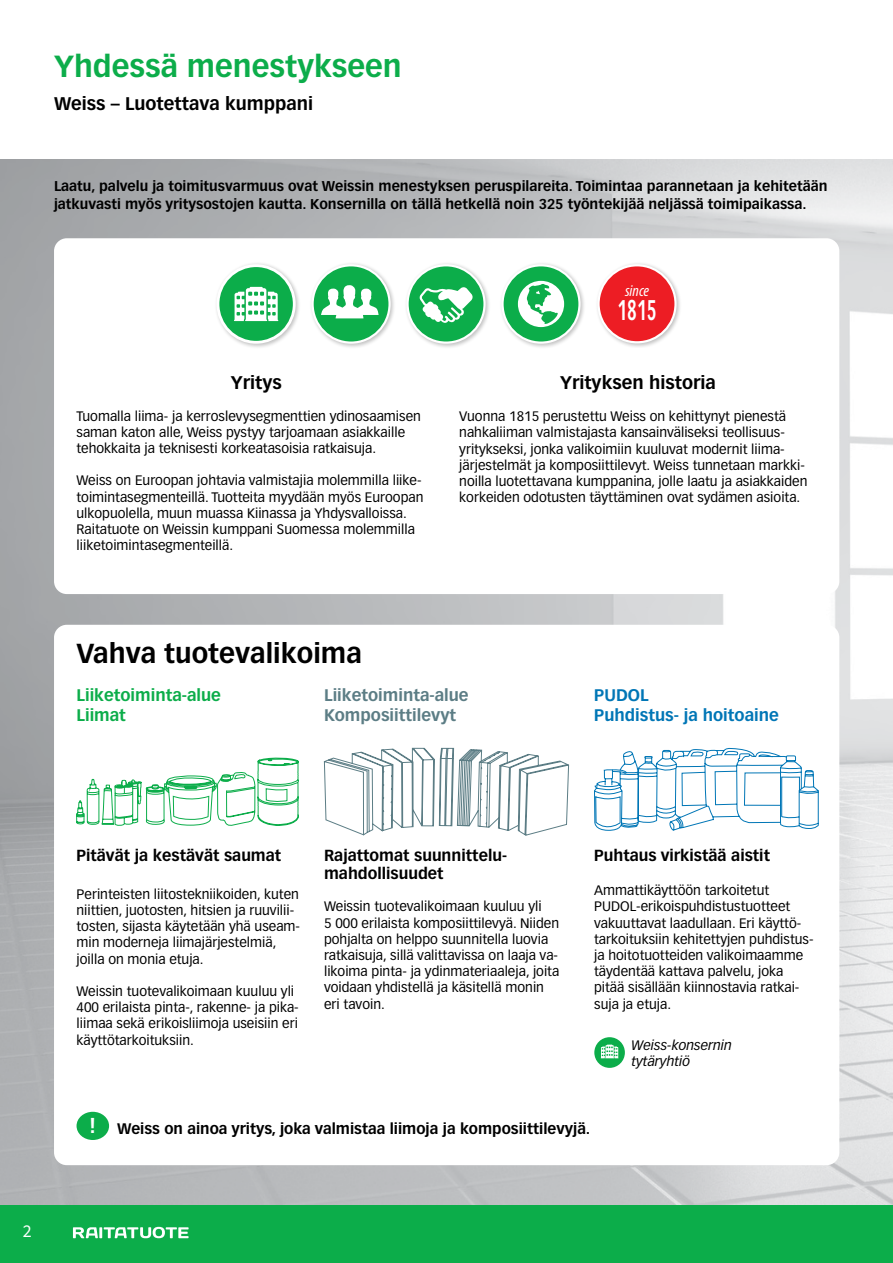
<style>
.page{position:relative;width:893px;height:1263px;background:#fff}
.page>*{position:absolute;margin:0;border:0;box-sizing:border-box;transform-origin:0 0}
.t1{font:700 30px "Vectora LT Pro";color:#0cad4a}
.t2{font:700 27.9px "Vectora LT Pro";color:#fff;scale:.59 1}
.t3{font:700 27px "Vectora LT Pro";color:#000}
.t4{font:700 18px "Vectora LT Pro";color:#000}
.t5{font:18px "Source Sans Pro";color:#fff}
.t6{font:700 16.5px/19.8px "Vectora LT Pro";color:#5c7d85}
.t7{font:700 16.5px/19.8px "Vectora LT Pro";color:#0076b6}
.t8{font:700 16.5px/19.8px "Vectora LT Pro";color:#0cad4a}
.t9{font:italic condensed 16.5px "Myriad Pro";color:#fff}
.t10{font:700 15.75px/18px "Vectora LT Pro";color:#000}
.t11{font:700 15px "Vectora LT Pro";color:#000}
.t12{font:700 13.95px/18px "Vectora LT Pro";color:#000}
.t13{font:13.5px/16.2px "Vectora LT Pro";color:#000}
.t14{font:italic 13.5px/16.5px "Vectora LT Pro";color:#000}
.s1{font-size:21.15px;color:#fff}
</style>
<div class="page">
<img style="left:0;top:160px;width:893px;height:1046px">
<div style="left:0;top:1206px;width:893px;height:57px;background:#0cad4a"></div>
<div style="left:54px;top:625px;width:785px;height:540px;background:#fff;border-radius:13px"></div>
<div style="left:54px;top:238px;width:785px;height:356px;background:#fff;border-radius:13px"></div>
<svg style="left:324px;top:747px;width:245px;height:89px"></svg>
<svg style="left:76px;top:594px;width:223px;height:232px"></svg>
<svg style="left:594px;top:747px;width:225px;height:459px"></svg>
<div style="left:594px;top:1037px;width:31px;height:31px;background:#0cad4a;border-radius:50%"></div>
<svg style="left:601px;top:1044px;width:17px;height:14px"></svg>
<div style="left:77px;top:1112px;width:32px;height:28px;background:#0cad4a;border-radius:50%"></div>
<div style="left:404px;top:261px;width:87px;height:88px;background:#000;opacity:.25"></div>
<div style="left:408px;top:265px;width:76px;height:78px;background:#0cad4a;border-radius:50%"></div>
<div style="left:406px;top:264px;width:80px;height:80px;border:2px solid #fff;border-radius:50%"></div>
<svg style="left:419px;top:287px;width:54px;height:36px"></svg>
<div style="left:214px;top:261px;width:87px;height:88px;background:#000;opacity:.25"></div>
<div style="left:218px;top:266px;width:76px;height:76px;background:#0cad4a;border-radius:50%"></div>
<div style="left:217px;top:264px;width:79px;height:80px;border:3px solid #fff;border-radius:50%"></div>
<svg style="left:234px;top:287px;width:44px;height:34px"></svg>
<div style="left:309px;top:261px;width:87px;height:88px;background:#000;opacity:.25"></div>
<div style="left:313px;top:265px;width:77px;height:78px;background:#0cad4a;border-radius:50%"></div>
<div style="left:311px;top:264px;width:80px;height:80px;border:2px solid #fff;border-radius:50%"></div>
<svg style="left:321px;top:285px;width:58px;height:33px"></svg>
<div style="left:499px;top:261px;width:87px;height:88px;background:#000;opacity:.25"></div>
<div style="left:503px;top:265px;width:76px;height:78px;background:#0cad4a;border-radius:50%"></div>
<div style="left:501px;top:264px;width:80px;height:80px;border:2px solid #fff;border-radius:50%"></div>
<svg style="left:518px;top:281px;width:46px;height:46px"></svg>
<div style="left:595px;top:261px;width:87px;height:87px;background:#000;opacity:.25"></div>
<div style="left:599px;top:265px;width:76px;height:77px;background:#ed1d24;border-radius:50%"></div>
<div style="left:597px;top:264px;width:80px;height:79px;border:2px solid #fff;border-radius:50%"></div>
<svg style="left:73px;top:1227px;width:116px;height:11px"></svg>
<h1 class="t1" style="left:54px;top:48px;width:349px">Yhdessä menestykseen</h1>
<h3 class="t4" style="left:54px;top:93px;width:261px">Weiss – Luotettava kumppani</h3>
<p class="t12" style="left:54px;top:177px;width:775px">Laatu, palvelu ja toimitusvarmuus ovat Weissin menestyksen peruspilareita. Toimintaa parannetaan ja kehitetään jatkuvasti myös yritysostojen kautta. Konsernilla on tällä hetkellä noin 325 työntekijää neljässä toimipaikassa.</p>
<p class="t9" style="left:628px;top:280px;width:20px">Seit</p>
<h2 class="t2" style="left:618px;top:293px;width:67px">1815</h2>
<p class="t9" style="left:625px;top:280px;width:26px">since</p>
<h3 class="t4" style="left:231px;top:372px;width:53px">Yritys</h3>
<h3 class="t4" style="left:560px;top:372px;width:157px">Yrityksen historia</h3>
<p class="t13" style="left:459px;top:408px;width:350px">Vuonna 1815 perustettu Weiss on kehittynyt pienestä nahkaliiman valmistajasta kansainväliseksi teollisuus&shy;yritykseksi, jonka valikoimiin kuuluvat modernit liima&shy;järjestelmät ja komposiittilevyt. Weiss tunnetaan markki&shy;noilla luotettavana kumppanina, jolle laatu ja asiakkaiden korkeiden odotusten täyttäminen ovat sydämen asioita.</p>
<p class="t13" style="left:77px;top:408px;width:346px">Tuomalla liima- ja kerroslevysegmenttien ydinosaamisen saman katon alle, Weiss pystyy tarjoamaan asiakkaille tehokkaita ja teknisesti korkeatasoisia ratkaisuja.</p>
<p class="t13" style="left:77px;top:472px;width:348px">Weiss on Euroopan johtavia valmistajia molemmilla liike&shy;toimintasegmenteillä. Tuotteita myydään myös Euroopan ulkopuolella, muun muassa Kiinassa ja Yhdysvalloissa.<br>Raitatuote on Weissin kumppani Suomessa molemmilla liiketoimintasegmenteillä.</p>
<h3 class="t3" style="left:77px;top:637px;width:287px">Vahva tuotevalikoima</h3>
<p class="t8" style="left:77px;top:685px;width:146px">Liiketoiminta-alue<br>Liimat</p>
<p class="t6" style="left:324px;top:685px;width:146px">Liiketoiminta-alue<br>Komposiittilevyt</p>
<p class="t7" style="left:594px;top:685px;width:186px">PUDOL<br>Puhdistus- ja hoitoaine</p>
<h3 class="t5" style="left:23px;top:1219px;width:10px">2</h3>
<p class="t10" style="left:77px;top:846px;width:206px">Pitävät ja kestävät saumat</p>
<p class="t13" style="left:77px;top:886px;width:225px">Perinteisten liitostekniikoiden, kuten niittien, juotosten, hitsien ja ruuvilii&shy;tosten, sijasta käytetään yhä useam&shy;min moderneja liimajärjestelmiä, joilla on monia etuja.</p>
<p class="t13" style="left:77px;top:983px;width:224px">Weissin tuotevalikoimaan kuuluu yli 400 erilaista pinta-, rakenne- ja pika&shy;liimaa sekä erikoisliimoja useisiin eri käyttötarkoituksiin.</p>
<p class="t10" style="left:324px;top:846px;width:184px">Rajattomat suunnittelu&shy;mahdollisuudet</p>
<p class="t13" style="left:324px;top:898px;width:237px">Weissin tuotevalikoimaan kuuluu yli<br>5 000 erilaista komposiittilevyä. Niiden pohjalta on helppo suunnitella luovia ratkaisuja, sillä valittavissa on laaja va&shy;likoima pinta- ja ydinmateriaaleja, joita voidaan yhdistellä ja käsitellä monin eri tavoin.</p>
<p class="t10" style="left:594px;top:846px;width:177px">Puhtaus virkistää aistit</p>
<p class="t13" style="left:594px;top:882px;width:221px">Ammattikäyttöön tarkoitetut PUDOL-erikoispuhdistustuotteet vakuuttavat laadullaan. Eri käyttö&shy;tarkoituksiin kehitettyjen puhdistus&shy;ja hoitotuotteiden valikoimaamme täydentää kattava palvelu, joka pitää sisällään kiinnostavia ratkai&shy;suja ja etuja.</p>
<p class="t14" style="left:631px;top:1037px;width:102px">Weiss-konsernin tytäryhtiö</p>
<p class="t11" style="left:89px;top:1119px;width:503px"><span class="s1">!</span> Weiss on ainoa yritys, joka valmistaa liimoja ja komposiittilevyjä.</p>
</div>
